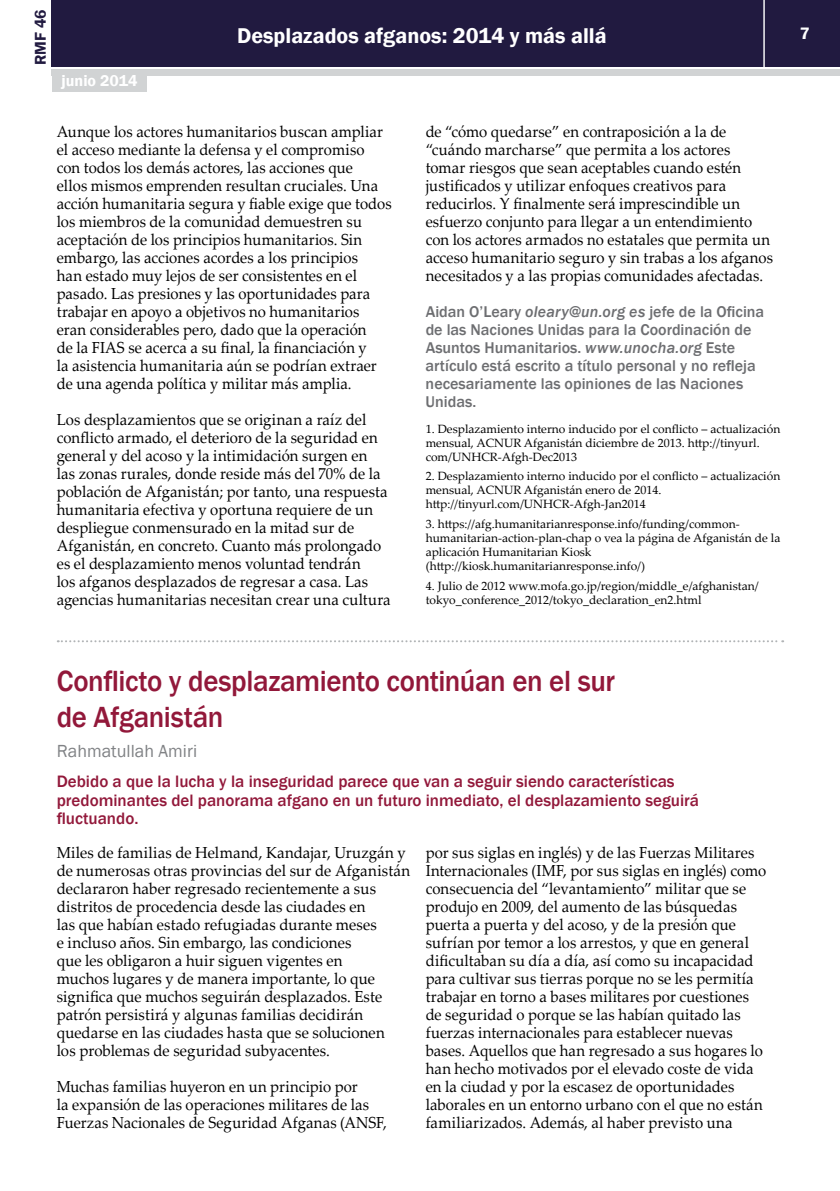
<style>
.page{position:relative;width:840px;height:1191px;background:#fff}
.page>*{position:absolute;margin:0;border:0;box-sizing:border-box;transform-origin:0 0}
.t1{font:500 30px/36px "Franklin Gothic";letter-spacing:-.015em;color:#92183a;scale:.96 1}
.t2{font:600 22px "Franklin Gothic";color:#fff}
.t3{font:18px "Franklin Gothic";color:#808285}
.t4{font:500 17px/18px "Franklin Gothic";color:#92183a}
.t5{font:600 17px "Franklin Gothic";color:#fff}
.t6{font:16px/18px "Palatino Linotype";letter-spacing:.005em;color:#000;scale:.93 1}
.t7{font:16px/18px "Palatino Linotype";letter-spacing:.005em;color:#000;scale:.94 1}
.t8{font:500 16px/18px "Franklin Gothic";color:#6d6e71}
.t9{font:600 16px "Franklin Gothic";color:#fff}
.t10{font:600 16px "Franklin Gothic";color:#211a40}
.t11{font:12px/14px "Palatino Linotype";color:#000}
.s1{font-style:italic}
</style>
<div class="page">
<div style="left:52px;top:0;width:787px;height:66px;background:#211a40"></div>
<div style="left:52px;top:69px;width:787px;height:6px;background:#d1d3d4"></div>
<hr style="left:763px;top:0;width:1px;height:68px;background:#fff">
<div style="left:52px;top:74px;width:94px;height:18px;background:#d1d3d4"></div>
<svg style="left:58px;top:640px;width:724px;height:2px"></svg>
<p class="t10" style="left:31px;top:65px;width:57px;rotate:-90deg">RMF 46</p>
<h2 class="t2" style="left:237px;top:22px;width:371px">Desplazados afganos: 2014 y más allá</h2>
<p class="t5" style="left:799px;top:23px;width:11px">7</p>
<p class="t9" style="left:61px;top:71px;width:77px">junio 2014</p>
<p class="t6" style="left:57px;top:122px;width:361px">Aunque los actores humanitarios buscan ampliar el acceso mediante la defensa y el compromiso con todos los demás actores, las acciones que<br>ellos mismos emprenden resultan cruciales. Una acción humanitaria segura y fiable exige que todos los miembros de la comunidad demuestren su aceptación de los principios humanitarios. Sin embargo, las acciones acordes a los principios<br>han estado muy lejos de ser consistentes en el pasado. Las presiones y las oportunidades para trabajar en apoyo a objetivos no humanitarios eran considerables pero, dado que la operación<br>de la FIAS se acerca a su final, la financiación y<br>la asistencia humanitaria aún se podrían extraer de una agenda política y militar más amplia.</p>
<p class="t6" style="left:57px;top:410px;width:360px">Los desplazamientos que se originan a raíz del conflicto armado, el deterioro de la seguridad en general y del acoso y la intimidación surgen en<br>las zonas rurales, donde reside más del 70% de la población de Afganistán; por tanto, una respuesta humanitaria efectiva y oportuna requiere de un despliegue conmensurado en la mitad sur de Afganistán, en concreto. Cuanto más prolongado es el desplazamiento menos voluntad tendrán<br>los afganos desplazados de regresar a casa. Las agencias humanitarias necesitan crear una cultura</p>
<p class="t6" style="left:425px;top:122px;width:375px">de “cómo quedarse” en contraposición a la de “cuándo marcharse” que permita a los actores tomar riesgos que sean aceptables cuando estén justificados y utilizar enfoques creativos para reducirlos. Y finalmente será imprescindible un esfuerzo conjunto para llegar a un entendimiento con los actores armados no estatales que permita un acceso humanitario seguro y sin trabas a los afganos necesitados y a las propias comunidades afectadas.</p>
<p class="t8" style="left:425px;top:303px;width:340px">Aidan O’Leary <span class="s1">oleary@un.org es</span> jefe de la Oficina de las Naciones Unidas para la Coordinación de Asuntos Humanitarios. <span class="s1">www.unocha.org</span> Este artículo está escrito a título personal y no refleja necesariamente las opiniones de las Naciones Unidas.</p>
<p class="t11" style="left:425px;top:421px;width:356px">1. Desplazamiento interno inducido por el conflicto – actualización mensual, ACNUR Afganistán diciembre de 2013. http://tinyurl. com/UNHCR-Afgh-Dec2013</p>
<p class="t11" style="left:425px;top:469px;width:356px">2. Desplazamiento interno inducido por el conflicto – actualización mensual, ACNUR Afganistán enero de 2014. http://tinyurl.com/UNHCR-Afgh-Jan2014</p>
<p class="t11" style="left:425px;top:516px;width:356px">3. https://afg.humanitarianresponse.info/funding/common&shy;humanitarian-action-plan-chap o vea la página de Afganistán de la aplicación Humanitarian Kiosk (http://kiosk.humanitarianresponse.info/)</p>
<p class="t11" style="left:425px;top:578px;width:334px">4. Julio de 2012 www.mofa.go.jp/region/middle_e/afghanistan/ tokyo_conference_2012/tokyo_declaration_en2.html</p>
<h1 class="t1" style="left:57px;top:663px;width:582px">Conflicto y desplazamiento continúan en el sur de Afganistán</h1>
<p class="t3" style="left:57px;top:739px;width:142px">Rahmatullah Amiri</p>
<p class="t4" style="left:57px;top:773px;width:643px">Debido a que la lucha y la inseguridad parece que van a seguir siendo características predominantes del panorama afgano en un futuro inmediato, el desplazamiento seguirá fluctuando.</p>
<p class="t7" style="left:57px;top:842px;width:377px">Miles de familias de Helmand, Kandajar, Uruzgán y de numerosas otras provincias del sur de Afganistán declararon haber regresado recientemente a sus distritos de procedencia desde las ciudades en<br>las que habían estado refugiadas durante meses<br>e incluso años. Sin embargo, las condiciones<br>que les obligaron a huir siguen vigentes en<br>muchos lugares y de manera importante, lo que significa que muchos seguirán desplazados. Este patrón persistirá y algunas familias decidirán quedarse en las ciudades hasta que se solucionen<br>los problemas de seguridad subyacentes.</p>
<p class="t6" style="left:57px;top:1076px;width:356px">Muchas familias huyeron en un principio por<br>la expansión de las operaciones militares de las<br>Fuerzas Nacionales de Seguridad Afganas (ANSF,</p>
<p class="t6" style="left:425px;top:842px;width:368px">por sus siglas en inglés) y de las Fuerzas Militares Internacionales (IMF, por sus siglas en inglés) como consecuencia del “levantamiento” militar que se produjo en 2009, del aumento de las búsquedas puerta a puerta y del acoso, y de la presión que sufrían por temor a los arrestos, y que en general dificultaban su día a día, así como su incapacidad para cultivar sus tierras porque no se les permitía trabajar en torno a bases militares por cuestiones de seguridad o porque se las habían quitado las fuerzas internacionales para establecer nuevas bases. Aquellos que han regresado a sus hogares lo han hecho motivados por el elevado coste de vida en la ciudad y por la escasez de oportunidades laborales en un entorno urbano con el que no están familiarizados. Además, al haber previsto una</p>
</div>
